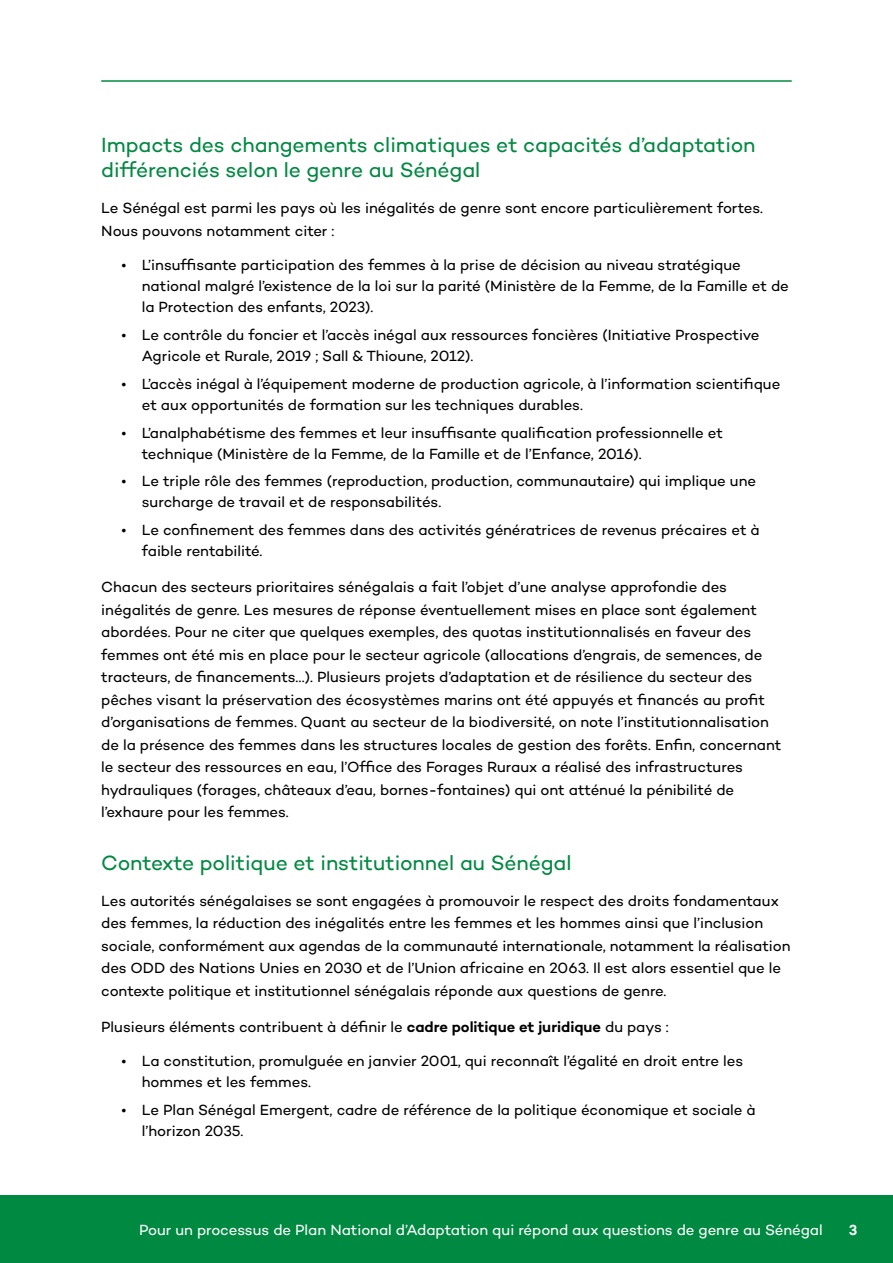
<style>
.page{position:relative;width:893px;height:1263px;background:#fff}
.page>*{position:absolute;margin:0;border:0;box-sizing:border-box;transform-origin:0 0}
.t1{font:21px/25.5px "Campton";letter-spacing:-.005em;color:#008941}
.t2{font:15px/22.5px "Campton";letter-spacing:-.005em;color:#000}
.t3{font:15px "Campton";letter-spacing:-.005em;color:#fff}
.t4{font:600 15px "Campton";color:#fff}
.s1{font-weight:600}
</style>
<div class="page">
<hr style="left:101px;top:80px;width:691px;height:2px;background:#008941">
<div style="left:0;top:1195px;width:893px;height:68px;background:#008941"></div>
<h1 class="t1" style="left:101px;top:131px;width:656px">Impacts des changements climatiques et capacités d’adaptation différenciés selon le genre au Sénégal</h1>
<p class="t2" style="left:101px;top:197px;width:663px">Le Sénégal est parmi les pays où les inégalités de genre sont encore particulièrement fortes.<br>Nous pouvons notamment citer :</p>
<p class="t2" style="left:142px;top:254px;width:649px;line-height:21px;text-indent:-20px">• L’insuffisante participation des femmes à la prise de décision au niveau stratégique national malgré l’existence de la loi sur la parité (Ministère de la Femme, de la Famille et de la Protection des enfants, 2023).</p>
<p class="t2" style="left:142px;top:324px;width:619px;line-height:21px;text-indent:-20px">• Le contrôle du foncier et l’accès inégal aux ressources foncières (Initiative Prospective<br>Agricole et Rurale, 2019 ; Sall &amp; Thioune, 2012).</p>
<p class="t2" style="left:142px;top:373px;width:640px;line-height:21px;text-indent:-20px">• L’accès inégal à l’équipement moderne de production agricole, à l’information scientifique et aux opportunités de formation sur les techniques durables.</p>
<p class="t2" style="left:142px;top:422px;width:583px;line-height:21px;text-indent:-20px">• L’analphabétisme des femmes et leur insuffisante qualification professionnelle et technique (Ministère de la Femme, de la Famille et de l’Enfance, 2016).</p>
<p class="t2" style="left:142px;top:470px;width:616px;line-height:21px;text-indent:-20px">• Le triple rôle des femmes (reproduction, production, communautaire) qui implique une surcharge de travail et de responsabilités.</p>
<p class="t2" style="left:142px;top:519px;width:620px;line-height:21px;text-indent:-20px">• Le confinement des femmes dans des activités génératrices de revenus précaires et à faible rentabilité.</p>
<p class="t2" style="left:101px;top:575px;width:682px">Chacun des secteurs prioritaires sénégalais a fait l’objet d’une analyse approfondie des inégalités de genre. Les mesures de réponse éventuellement mises en place sont également abordées. Pour ne citer que quelques exemples, des quotas institutionnalisés en faveur des femmes ont été mis en place pour le secteur agricole (allocations d’engrais, de semences, de tracteurs, de financements…). Plusieurs projets d’adaptation et de résilience du secteur des pêches visant la préservation des écosystèmes marins ont été appuyés et financés au profit d’organisations de femmes. Quant au secteur de la biodiversité, on note l’institutionnalisation de la présence des femmes dans les structures locales de gestion des forêts. Enfin, concernant le secteur des ressources en eau, l’Office des Forages Ruraux a réalisé des infrastructures hydrauliques (forages, châteaux d’eau, bornes-fontaines) qui ont atténué la pénibilité de l’exhaure pour les femmes.</p>
<h1 class="t1" style="left:101px;top:849px;width:472px">Contexte politique et institutionnel au Sénégal</h1>
<p class="t2" style="left:101px;top:889px;width:691px">Les autorités sénégalaises se sont engagées à promouvoir le respect des droits fondamentaux des femmes, la réduction des inégalités entre les femmes et les hommes ainsi que l’inclusion sociale, conformément aux agendas de la communauté internationale, notamment la réalisation des ODD des Nations Unies en 2030 et de l’Union africaine en 2063. Il est alors essentiel que le contexte politique et institutionnel sénégalais réponde aux questions de genre.</p>
<p class="t2" style="left:101px;top:1015px;width:569px">Plusieurs éléments contribuent à définir le <span class="s1">cadre politique et juridique</span> du pays :</p>
<p class="t2" style="left:142px;top:1050px;width:603px;line-height:21px;text-indent:-20px">• La constitution, promulguée en janvier 2001, qui reconnaît l’égalité en droit entre les hommes et les femmes.</p>
<p class="t2" style="left:142px;top:1099px;width:616px;line-height:21px;text-indent:-20px">• Le Plan Sénégal Emergent, cadre de référence de la politique économique et sociale à l’horizon 2035.</p>
<p class="t3" style="left:139px;top:1220px;width:685px">Pour un processus de Plan National d’Adaptation qui répond aux questions de genre au Sénégal</p>
<p class="t4" style="left:849px;top:1220px;width:10px">3</p>
</div>
